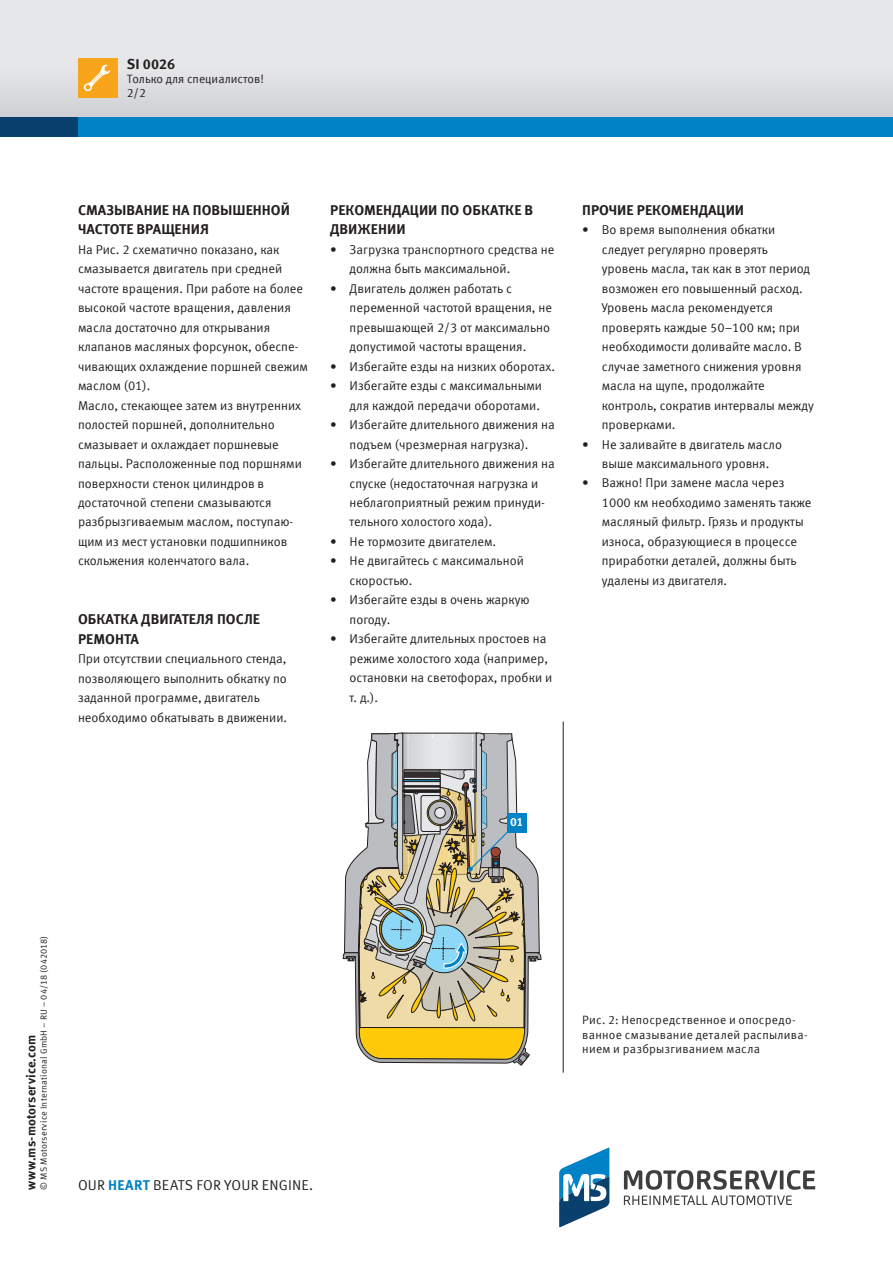
<style>
.page{position:relative;width:893px;height:1263px;background:#fff}
.page>*{position:absolute;margin:0;border:0;box-sizing:border-box;transform-origin:0 0}
.t1{font:700 14.25px/19.5px "Meta Offc Pro";color:#231f20}
.t2{font:14.25px "Meta Offc Pro Norm";letter-spacing:.01em;color:#231f20}
.t3{font:12.75px/19.5px "Meta Offc Pro Norm";color:#231f20}
.t4{font:700 12.75px "Meta Offc Pro";letter-spacing:.01em;color:#231f20}
.t5{font:12px/14.7px "Meta Offc Pro Norm";letter-spacing:.02em;color:#231f20}
.t6{font:12px "Meta Offc Pro Norm";color:#231f20}
.t7{font:700 12px "Meta Offc Pro";color:#fff}
.t8{font:9px "Meta Offc Pro Norm";letter-spacing:.02em;color:#231f20}
.s1{font-family:"Meta Offc Pro";font-weight:700;color:#0082c7}
</style>
<div class="page">
<svg style="left:559px;top:1147px;width:50px;height:80px"></svg>
<svg style="left:624px;top:1170px;width:191px;height:35px"></svg>
<div style="left:0;top:0;width:893px;height:127px;background:#e6e7e9"></div>
<div style="left:0;top:68px;width:893px;height:49px;background:#dadbde"></div>
<div style="left:0;top:117px;width:893px;height:19px;background:#09406e"></div>
<div style="left:78px;top:117px;width:815px;height:19px;background:#0082c7"></div>
<div style="left:78px;top:58px;width:39px;height:39px;background:#f9a51b"></div>
<svg style="left:83px;top:64px;width:27px;height:28px"></svg>
<hr style="left:563px;top:722px;width:1px;height:350px;background:#231f20">
<svg style="left:343px;top:732px;width:198px;height:334px;background:#c3bea3"></svg>
<div style="left:507px;top:813px;width:19px;height:19px;background:#0082c7"></div>
<p class="t1" style="left:127px;top:54px;width:50px">SI 0026</p>
<p class="t5" style="left:127px;top:85px;width:21px">2/2</p>
<p class="t6" style="left:127px;top:70px;width:139px">Тoлько для спeциaлиcтoв!</p>
<p class="t1" style="left:78px;top:199px;width:214px">СМАЗЫВАНИЕ НА ПОВЫШЕННОЙ<br>ЧАСТОТЕ ВРАЩЕНИЯ</p>
<p class="t3" style="left:78px;top:239px;width:231px">На Рис. 2 схематично показано, как смазывается двигатель при средней частоте вращения. При работе на более высокой частоте вращения, давления масла достаточно для открывания клапанов масляных форсунок, обеспе&shy;чивающих охлаждение поршней свежим маслом (01).<br>Масло, стекающее затем из внутренних полостей поршней, дополнительно смазывает и охлаждает поршневые пальцы. Расположенные под поршнями поверхности стенок цилиндров в достаточной степени смазываются разбрызгиваемым маслом, поступаю&shy;щим из мест установки подшипников скольжения коленчатого вала.</p>
<p class="t1" style="left:78px;top:608px;width:184px">ОБКАТКА ДВИГАТЕЛЯ ПОСЛЕ<br>РЕМОНТА</p>
<p class="t3" style="left:78px;top:648px;width:211px">При отсутствии специального стенда, позволяющего выполнить обкатку по заданной программе, двигатель необходимо обкатывать в движении.</p>
<p class="t1" style="left:330px;top:199px;width:205px">РЕКОМЕНДАЦИИ ПО ОБКАТКЕ В<br>ДВИЖЕНИИ</p>
<p class="t3" style="left:350px;top:239px;width:206px;text-indent:-19px">• Загрузка транспортного средства не должна быть максимальной.</p>
<p class="t3" style="left:350px;top:278px;width:204px;text-indent:-19px">• Двигатель должен работать с переменной частотой вращения, не превышающей 2/3 от максимально допустимой частоты вращения.</p>
<p class="t3" style="left:330px;top:355px;width:226px">• Избегайте езды на низких оборотах.</p>
<p class="t3" style="left:330px;top:375px;width:213px;text-align:right">• Избегайте езды с максимальными для каждой передачи оборотами.</p>
<p class="t3" style="left:330px;top:414px;width:226px;text-align:center">• Избегайте длительного движения на подъем (чрезмерная нагрузка).</p>
<p class="t3" style="left:350px;top:453px;width:207px;text-indent:-19px">• Избегайте длительного движения на спуске (недостаточная нагрузка и неблагоприятный режим принуди&shy;тельного холостого хода).</p>
<p class="t3" style="left:330px;top:531px;width:168px">• Не тормозите двигателем.</p>
<p class="t3" style="left:350px;top:550px;width:176px;text-indent:-19px">• Не двигайтесь с максимальной скоростью.</p>
<p class="t3" style="left:350px;top:589px;width:182px;text-indent:-19px">• Избегайте езды в очень жаркую погоду.</p>
<p class="t3" style="left:350px;top:628px;width:204px;text-indent:-19px">• Избегайте длительных простоев на режиме холостого хода (например, остановки на светофорах, пробки и т. д.).</p>
<p class="t1" style="left:582px;top:199px;width:163px">ПРОЧИЕ РЕКОМЕНДАЦИИ</p>
<p class="t3" style="left:602px;top:219px;width:214px;text-indent:-19px">• Во время выполнения обкатки следует регулярно проверять уровень масла, так как в этот период возможен его повышенный расход.<br>Уровень масла рекомендуется проверять каждые 50–100 км; при необходимости доливайте масло. В случае заметного снижения уровня масла на щупе, продолжайте контроль, сократив интервалы между проверками.</p>
<p class="t3" style="left:582px;top:433px;width:201px;text-align:center">• Не заливайте в двигатель масло выше максимального уровня.</p>
<p class="t3" style="left:602px;top:472px;width:211px;text-indent:-19px">• Важно! При замене масла через<br>1000 км необходимо заменять также масляный фильтр. Грязь и продукты износа, образующиеся в процессе приработки деталей, должны быть удалены из двигателя.</p>
<p class="t7" style="left:510px;top:813px;width:15px">01</p>
<p class="t8" style="left:37px;top:1189px;width:256px;rotate:-90deg">© MS Motorservice International GmbH – RU – 04/18 (042018)</p>
<p class="t4" style="left:21px;top:1189px;width:156px;rotate:-90deg">www.ms-motorservice.com</p>
<p class="t2" style="left:78px;top:1174px;width:237px">OUR <span class="s1">HEART</span> BEATS FOR YOUR ENGINE.</p>
<p class="t5" style="left:582px;top:1011px;width:227px">Рис. 2: Непосредственное и опосредо&shy;ванное смазывание деталей распылива&shy;нием и разбрызгиванием масла</p>
</div>
